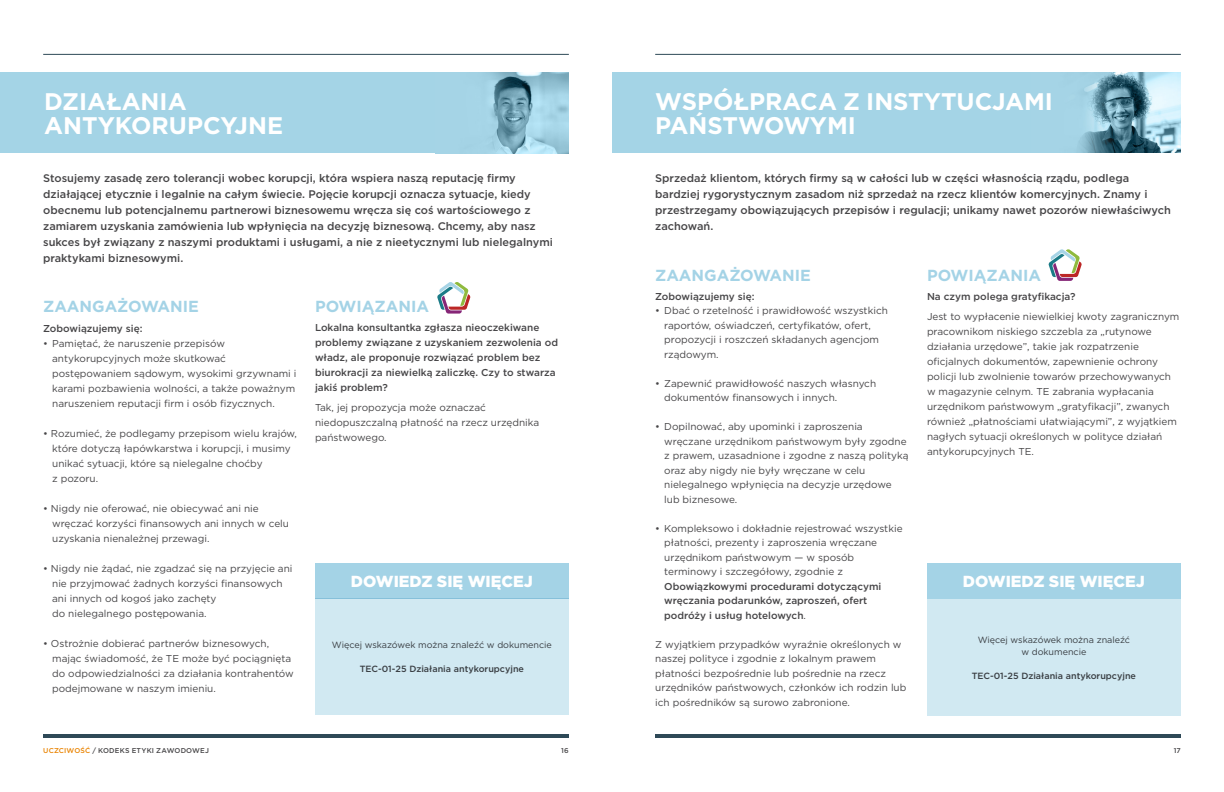
<style>
.page{position:relative;width:1224px;height:792px;background:#fff}
.page>*{position:absolute;margin:0;border:0;box-sizing:border-box;transform-origin:0 0}
.t1{font:700 24px/24px "Gotham";color:#fff}
.t2{font:700 16px "Gotham";color:#a4d3e6}
.t3{font:900 16px "Gotham";color:#fff}
.t4{font:500 11px/16px "Gotham";color:#464547}
.t5{font:10px/15px "Gotham";color:#464547}
.t6{font:500 10px/15px "Gotham";color:#464547}
.t7{font:9px/12px "Gotham";color:#464547;text-align:center}
.t8{font:500 9px "Gotham";color:#464547}
.t9{font:500 7px "Gotham";letter-spacing:.025em;color:#464547}
.s1{font-weight:400}
.s2{color:#e98300}
</style>
<div class="page">
<hr style="left:655px;top:734px;width:526px;height:4px;background:#2e4957">
<hr style="left:655px;top:54px;width:526px;height:1px;background:#2e4957">
<hr style="left:43px;top:734px;width:526px;height:4px;background:#2e4957">
<hr style="left:43px;top:54px;width:526px;height:1px;background:#2e4957">
<div style="left:612px;top:72px;width:569px;height:81px;background:#a4d4e6"></div>
<img style="left:1079px;top:72px;width:102px;height:81px">
<div style="left:0;top:72px;width:569px;height:81px;background:#a4d4e6"></div>
<img style="left:489px;top:72px;width:80px;height:81px">
<div style="left:315px;top:598px;width:254px;height:117px;background:#d1e9f2"></div>
<div style="left:315px;top:563px;width:254px;height:35px;background:#a4d3e6"></div>
<svg style="left:437px;top:282px;width:34px;height:32px"></svg>
<div style="left:927px;top:599px;width:254px;height:117px;background:#d1e9f2"></div>
<div style="left:927px;top:563px;width:254px;height:36px;background:#a4d3e6"></div>
<svg style="left:1048px;top:249px;width:34px;height:32px"></svg>
<h1 class="t1" style="left:44px;top:89px;width:240px">DZIAŁANIA<br>ANTYKORUPCYJNE</h1>
<p class="t4" style="left:43px;top:170px;width:511px">Stosujemy zasadę zero tolerancji wobec korupcji, która wspiera naszą reputację firmy działającej etycznie i legalnie na całym świecie. Pojęcie korupcji oznacza sytuacje, kiedy obecnemu lub potencjalnemu partnerowi biznesowemu wręcza się coś wartościowego z zamiarem uzyskania zamówienia lub wpłynięcia na decyzję biznesową. Chcemy, aby nasz sukces był związany z naszymi produktami i usługami, a nie z nieetycznymi lub nielegalnymi praktykami biznesowymi.</p>
<h2 class="t2" style="left:43px;top:296px;width:157px">ZAANGAŻOWANIE</h2>
<p class="t6" style="left:43px;top:320px;width:101px">Zobowiązujemy się:</p>
<p class="t5" style="left:52px;top:335px;width:246px;text-indent:-9px">• Pamiętać, że naruszenie przepisów antykorupcyjnych może skutkować postępowaniem sądowym, wysokimi grzywnami i karami pozbawienia wolności, a także poważnym naruszeniem reputacji firm i osób fizycznych.</p>
<p class="t5" style="left:52px;top:425px;width:246px;text-indent:-9px">• Rozumieć, że podlegamy przepisom wielu krajów, które dotyczą łapówkarstwa i korupcji, i musimy unikać sytuacji, które są nielegalne choćby<br>z pozoru.</p>
<p class="t5" style="left:52px;top:500px;width:238px;text-indent:-9px">• Nigdy nie oferować, nie obiecywać ani nie wręczać korzyści finansowych ani innych w celu uzyskania nienależnej przewagi.</p>
<p class="t5" style="left:52px;top:560px;width:242px;text-indent:-9px">• Nigdy nie żądać, nie zgadzać się na przyjęcie ani nie przyjmować żadnych korzyści finansowych ani innych od kogoś jako zachęty<br>do nielegalnego postępowania.</p>
<p class="t5" style="left:52px;top:635px;width:243px;text-indent:-9px">• Ostrożnie dobierać partnerów biznesowych, mając świadomość, że TE może być pociągnięta do odpowiedzialności za działania kontrahentów podejmowane w naszym imieniu.</p>
<p class="t7" style="left:332px;top:639px;width:222px">Więcej wskazówek można znaleźć w dokumencie</p>
<h2 class="t2" style="left:315px;top:296px;width:116px">POWIĄZANIA</h2>
<p class="t6" style="left:315px;top:320px;width:245px">Lokalna konsultantka zgłasza nieoczekiwane problemy związane z uzyskaniem zezwolenia od władz, ale proponuje rozwiązać problem bez biurokracji za niewielką zaliczkę. Czy to stwarza jakiś problem?</p>
<p class="t5" style="left:315px;top:400px;width:226px">Tak, jej propozycja może oznaczać niedopuszczalną płatność na rzecz urzędnika państwowego.</p>
<h2 class="t3" style="left:351px;top:570px;width:183px">DOWIEDZ SIĘ WIĘCEJ</h2>
<p class="t8" style="left:360px;top:663px;width:166px">TEC-01-25 Działania antykorupcyjne</p>
<h1 class="t1" style="left:655px;top:89px;width:399px">WSPÓŁPRACA Z INSTYTUCJAMI<br>PAŃSTWOWYMI</h1>
<p class="t4" style="left:655px;top:170px;width:517px">Sprzedaż klientom, których firmy są w całości lub w części własnością rządu, podlega bardziej rygorystycznym zasadom niż sprzedaż na rzecz klientów komercyjnych. Znamy i przestrzegamy obowiązujących przepisów i regulacji; unikamy nawet pozorów niewłaściwych zachowań.</p>
<h2 class="t2" style="left:927px;top:264px;width:116px">POWIĄZANIA</h2>
<p class="t6" style="left:927px;top:289px;width:150px">Na czym polega gratyfikacja?</p>
<p class="t5" style="left:927px;top:308px;width:254px">Jest to wypłacenie niewielkiej kwoty zagranicznym pracownikom niskiego szczebla za „rutynowe działania urzędowe”, takie jak rozpatrzenie oficjalnych dokumentów, zapewnienie ochrony policji lub zwolnienie towarów przechowywanych w magazynie celnym. TE zabrania wypłacania urzędnikom państwowym „gratyfikacji”, zwanych również „płatnościami ułatwiającymi”, z wyjątkiem nagłych sytuacji określonych w polityce działań antykorupcyjnych TE.</p>
<h2 class="t2" style="left:655px;top:264px;width:157px">ZAANGAŻOWANIE</h2>
<p class="t6" style="left:655px;top:288px;width:101px">Zobowiązujemy się:</p>
<p class="t5" style="left:664px;top:303px;width:225px;line-height:14.5px;text-indent:-9px">• Dbać o rzetelność i prawidłowość wszystkich raportów, oświadczeń, certyfikatów, ofert, propozycji i roszczeń składanych agencjom rządowym.</p>
<p class="t5" style="left:664px;top:376px;width:213px;line-height:14.5px;text-indent:-9px">• Zapewnić prawidłowość naszych własnych dokumentów finansowych i innych.</p>
<p class="t5" style="left:664px;top:419px;width:246px;line-height:14.5px;text-indent:-9px">• Dopilnować, aby upominki i zaproszenia wręczane urzędnikom państwowym były zgodne z prawem, uzasadnione i zgodne z naszą polityką oraz aby nigdy nie były wręczane w celu nielegalnego wpłynięcia na decyzje urzędowe lub biznesowe.</p>
<p class="t5" style="left:664px;top:521px;width:240px;line-height:14.5px;text-indent:-9px">• Kompleksowo i dokładnie rejestrować wszystkie płatności, prezenty i zaproszenia wręczane urzędnikom państwowym — w sposób terminowy i szczegółowy, zgodnie z</p>
<p class="t6" style="left:664px;top:579px;width:219px;line-height:14.5px">Obowiązkowymi procedurami dotyczącymi wręczania podarunków, zaproszeń, ofert podróży i usług hotelowych<span class="s1">.</span></p>
<p class="t5" style="left:655px;top:637px;width:253px;line-height:14.6px">Z wyjątkiem przypadków wyraźnie określonych w naszej polityce i zgodnie z lokalnym prawem płatności bezpośrednie lub pośrednie na rzecz urzędników państwowych, członków ich rodzin lub ich pośredników są surowo zabronione.</p>
<p class="t7" style="left:978px;top:633px;width:154px">Więcej wskazówek można znaleźć w dokumencie</p>
<h2 class="t3" style="left:963px;top:571px;width:183px">DOWIEDZ SIĘ WIĘCEJ</h2>
<p class="t8" style="left:972px;top:670px;width:166px">TEC-01-25 Działania antykorupcyjne</p>
<p class="t9" style="left:43px;top:746px;width:167px"><span class="s2">UCZCIWOŚĆ</span> / KODEKS ETYKI ZAWODOWEJ</p>
<p class="t9" style="left:561px;top:746px;width:9px">16</p>
<p class="t9" style="left:1174px;top:746px;width:9px">17</p>
</div>
